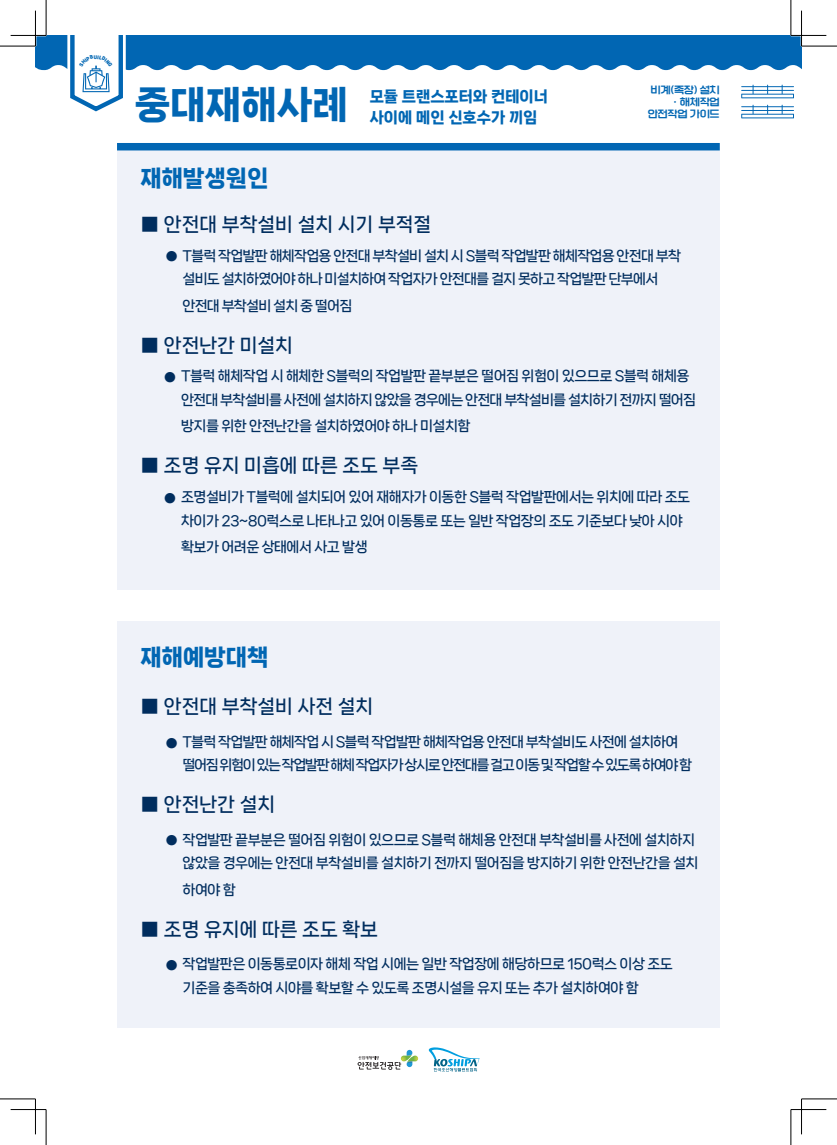
<style>
.page{position:relative;width:837px;height:1145px;background:#fff}
.page>*{position:absolute;margin:0;border:0;box-sizing:border-box;transform-origin:0 0}
.t1{font:37.5px "Nanum Square Neo TTF e Hv";color:#0166b3}
.t2{font:22.5px "Nanum Square Neo TTF e Hv";color:#0166b3}
.t3{font:18.75px "Nanum Square Neo TTF c Bd";color:#002d5e}
.t4{font:15px/21.2px "Nanum Square Neo TTF e Hv";color:#0166b3}
.t5{font:13.75px/23.8px "Nanum Square Neo TTF c Bd";letter-spacing:-.04em;color:#002d5e}
.t6{font:13.75px/23.8px "Nanum Square Neo TTF c Bd";letter-spacing:-.06em;color:#002d5e}
.t7{font:10px/12px "KIMM Bold";letter-spacing:-.035em;color:#0166b3;text-align:right}
.s1{font-size:12.5px}
</style>
<div class="page">
<div style="left:117px;top:144px;width:602px;height:445px;background:#eff2f9"></div>
<svg style="left:357px;top:1049px;width:61px;height:20px"></svg>
<svg style="left:428px;top:1047px;width:51px;height:24px"></svg>
<div style="left:117px;top:143px;width:602px;height:7px;background:#0166b3"></div>
<div style="left:117px;top:622px;width:602px;height:406px;background:#eff2f9"></div>
<hr style="left:0;top:46px;width:35px;height:1px;background:#000">
<hr style="left:801px;top:46px;width:35px;height:1px;background:#000">
<hr style="left:0;top:1098px;width:35px;height:1px;background:#000">
<hr style="left:801px;top:1098px;width:35px;height:1px;background:#000">
<hr style="left:46px;top:0;width:1px;height:35px;background:#000">
<hr style="left:46px;top:1109px;width:1px;height:35px;background:#000">
<hr style="left:790px;top:0;width:1px;height:35px;background:#000">
<hr style="left:790px;top:1109px;width:1px;height:35px;background:#000">
<hr style="left:11px;top:35px;width:35px;height:1px;background:#000">
<hr style="left:790px;top:35px;width:36px;height:1px;background:#000">
<hr style="left:11px;top:1109px;width:35px;height:1px;background:#000">
<hr style="left:790px;top:1109px;width:36px;height:1px;background:#000">
<hr style="left:35px;top:11px;width:1px;height:35px;background:#000">
<hr style="left:35px;top:1098px;width:1px;height:36px;background:#000">
<hr style="left:801px;top:11px;width:1px;height:35px;background:#000">
<hr style="left:801px;top:1098px;width:1px;height:36px;background:#000">
<svg style="left:35px;top:35px;width:766px;height:83px"></svg>
<p class="t1" style="left:135px;top:84px;width:215px">중대재해사례</p>
<p class="t4" style="left:369px;top:86px;width:180px">모듈 트랜스포터와 컨테이너 사이에 메인 신호수가 끼임</p>
<p class="t7" style="left:650px;top:83px;width:71px">비계(족장) 설치 ·해체작업</p>
<p class="t7" style="left:647px;top:107px;width:74px">안전작업 가이드</p>
<p class="t2" style="left:140px;top:166px;width:129px">재해발생원인</p>
<p class="t3" style="left:140px;top:214px;width:292px">■ 안전대 부착설비 설치 시기 부적절</p>
<p class="t6" style="left:165px;top:244px;width:517px;text-align:center"><span class="s1">●</span> T블럭 작업발판 해체작업용 안전대 부착설비 설치 시 S블럭 작업발판 해체작업용 안전대 부착 설비도 설치하였어야 하나 미설치하여 작업자가 안전대를 걸지 못하고 작업발판 단부에서</p>
<p class="t6" style="left:182px;top:294px;width:171px">안전대 부착설비 설치 중 떨어짐</p>
<p class="t3" style="left:140px;top:335px;width:154px">■ 안전난간 미설치</p>
<p class="t6" style="left:181px;top:365px;width:516px;text-indent:-17px"><span class="s1">●</span> T블럭 해체작업 시 해체한 S블럭의 작업발판 끝부분은 떨어짐 위험이 있으므로 S블럭 해체용 안전대 부착설비를 사전에 설치하지 않았을 경우에는 안전대 부착설비를 설치하기 전까지 떨어짐</p>
<p class="t5" style="left:181px;top:415px;width:291px">방지를 위한 안전난간을 설치하였어야 하나 미설치함</p>
<p class="t3" style="left:140px;top:455px;width:279px">■ 조명 유지 미흡에 따른 조도 부족</p>
<p class="t5" style="left:181px;top:485px;width:510px;text-indent:-17px"><span class="s1">●</span> 조명설비가 T블럭에 설치되어 있어 재해자가 이동한 S블럭 작업발판에서는 위치에 따라 조도 차이가 23~80럭스로 나타나고 있어 이동통로 또는 일반 작업장의 조도 기준보다 낮아 시야</p>
<p class="t5" style="left:181px;top:535px;width:188px">확보가 어려운 상태에서 사고 발생</p>
<p class="t2" style="left:140px;top:645px;width:129px">재해예방대책</p>
<p class="t3" style="left:140px;top:696px;width:234px">■ 안전대 부착설비 사전 설치</p>
<p class="t6" style="left:182px;top:730px;width:511px;text-indent:-17px"><span class="s1">●</span> T블럭 작업발판 해체작업 시 S블럭 작업발판 해체작업용 안전대 부착설비도 사전에 설치하여 떨어짐 위험이 있는 작업발판 해체 작업자가 상시로 안전대를 걸고 이동 및 작업할 수 있도록 하여야 함</p>
<p class="t3" style="left:140px;top:794px;width:136px">■ 안전난간 설치</p>
<p class="t5" style="left:165px;top:828px;width:534px;text-align:right"><span class="s1">●</span> 작업발판 끝부분은 떨어짐 위험이 있으므로 S블럭 해체용 안전대 부착설비를 사전에 설치하지 않았을 경우에는 안전대 부착설비를 설치하기 전까지 떨어짐을 방지하기 위한 안전난간을 설치</p>
<p class="t5" style="left:182px;top:878px;width:55px">하여야 함</p>
<p class="t3" style="left:140px;top:918px;width:239px">■ 조명 유지에 따른 조도 확보</p>
<p class="t5" style="left:182px;top:952px;width:491px;text-indent:-17px"><span class="s1">●</span> 작업발판은 이동통로이자 해체 작업 시에는 일반 작업장에 해당하므로 150럭스 이상 조도 기준을 충족하여 시야를 확보할 수 있도록 조명시설을 유지 또는 추가 설치하여야 함</p>
</div>
